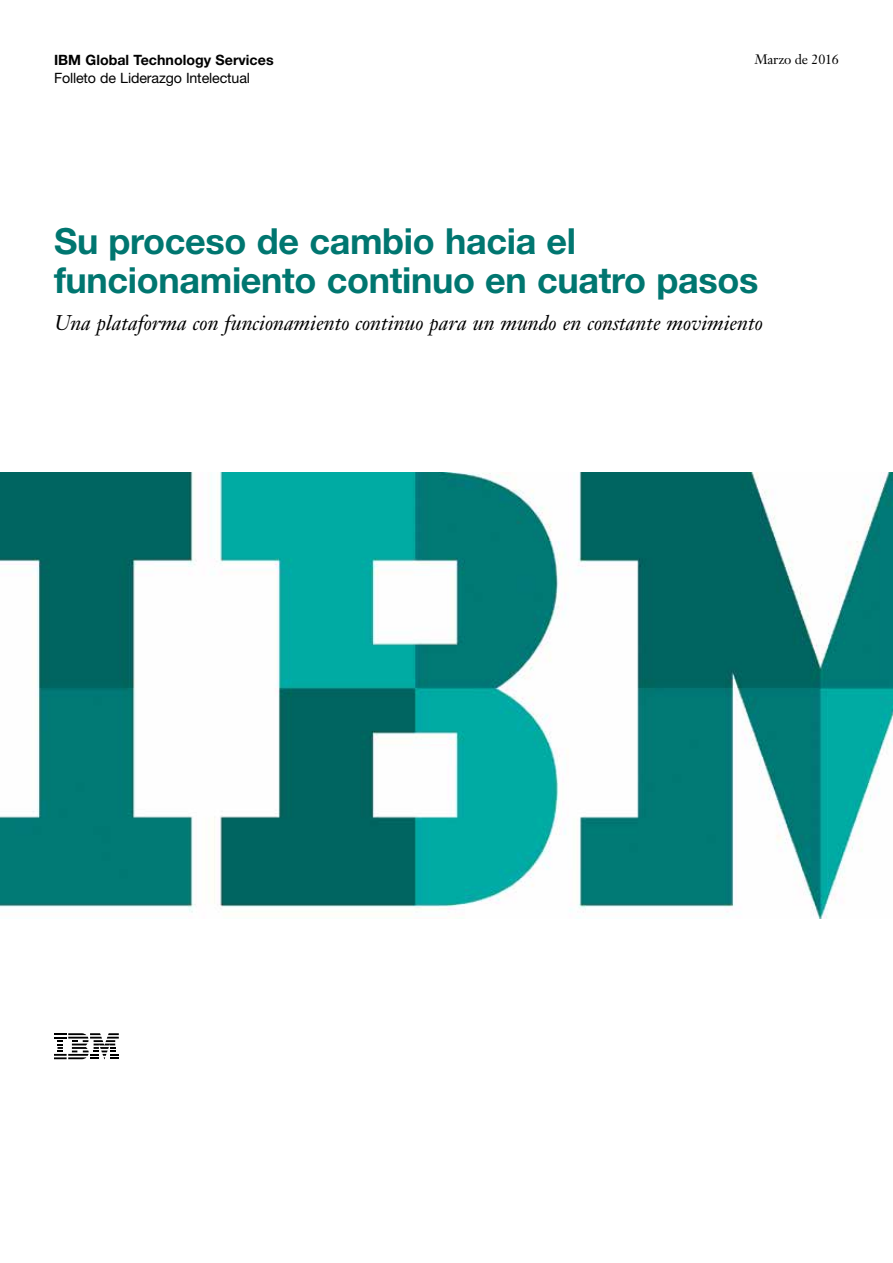
<style>
.page{position:relative;width:893px;height:1263px;background:#fff}
.page>*{position:absolute;margin:0;border:0;box-sizing:border-box;transform-origin:0 0}
.t1{font:700 36px/39px "Helvetica Neue";letter-spacing:-.01em;color:#007670}
.t2{font:italic 21px "Janson Text LT Pro";color:#000}
.t3{font:14.25px "Helvetica Neue";letter-spacing:-.01em;color:#000}
.t4{font:700 14.25px "Helvetica Neue";color:#000}
.t5{font:13.5px "Janson Text LT Pro";letter-spacing:-.015em;color:#000}
</style>
<div class="page">
<img style="left:0;top:473px;width:893px;height:446px">
<svg style="left:54px;top:1033px;width:65px;height:26px"></svg>
<p class="t4" style="left:54px;top:51px;width:221px">IBM Global Technology Services</p>
<p class="t5" style="left:755px;top:51px;width:86px">Marzo de 2016</p>
<p class="t3" style="left:54px;top:70px;width:198px">Folleto de Liderazgo Intelectual</p>
<h1 class="t1" style="left:54px;top:221px;width:706px">Su proceso de cambio hacia el funcionamiento continuo en cuatro pasos</h1>
<p class="t2" style="left:54px;top:310px;width:710px">Una plataforma con funcionamiento continuo para un mundo en constante movimiento</p>
</div>
